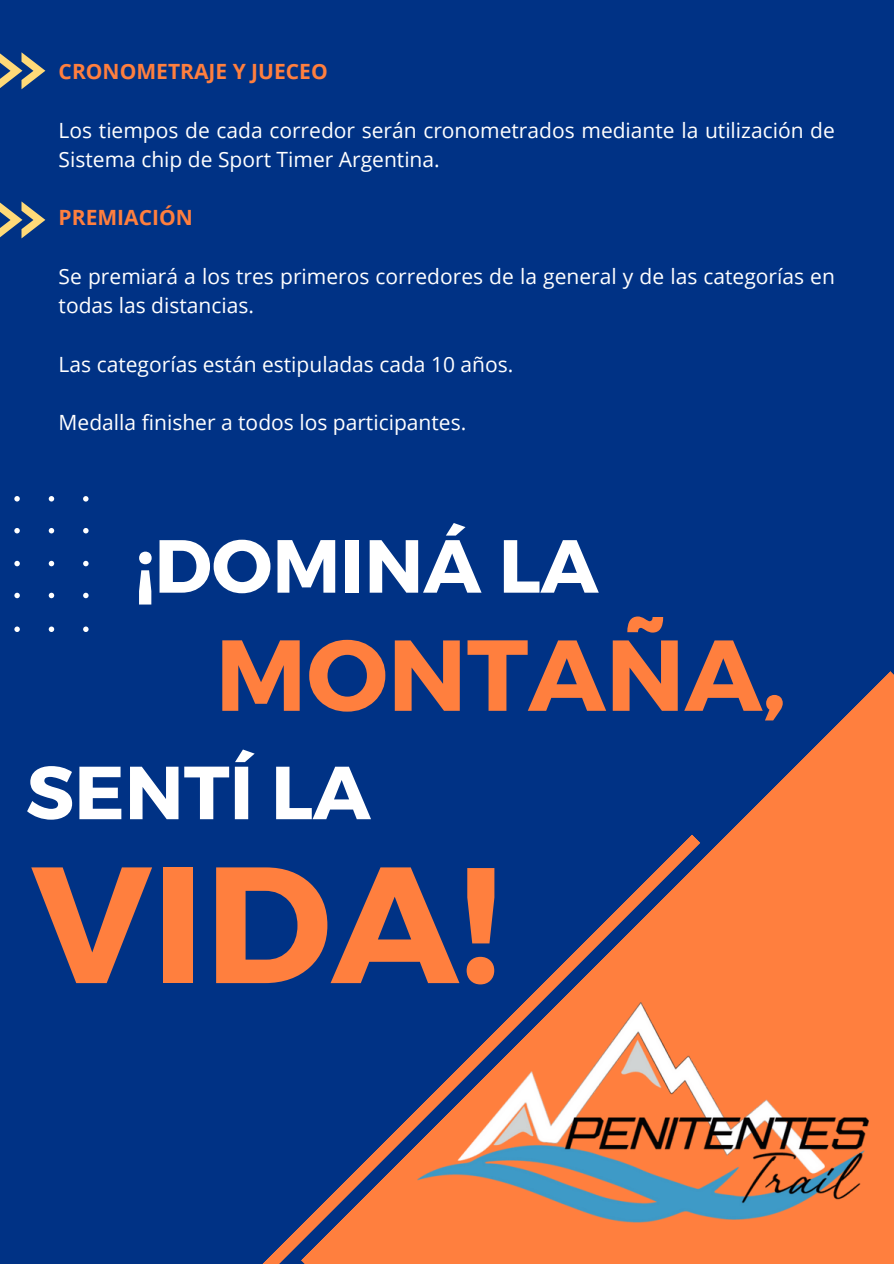
<style>
.page{position:relative;width:894px;height:1264px;background:#fff}
.page>*{position:absolute;margin:0;border:0;box-sizing:border-box;transform-origin:0 0}
.t1{font:700 165.15px "Montserrat";color:#ff7f3e}
.t2{font:700 100.5px "Montserrat";color:#ff7f3e}
.t3{font:700 75px "Montserrat";color:#fff}
.t4{font:21px/29.2px "Open Sans";color:#fff}
.t5{font:700 21px "Open Sans";color:#ff7f3e}
</style>
<div class="page">
<div style="left:0;top:0;width:893px;height:1263px;background:#003285"></div>
<svg style="left:0;top:52px;width:45px;height:37px"></svg>
<svg style="left:0;top:201px;width:45px;height:37px"></svg>
<svg style="left:700px;top:671px;width:193px;height:592px;fill:#ff7f3e"></svg>
<img style="left:700px;top:1002px;width:171px;height:226px">
<svg style="left:263px;top:835px;width:437px;height:428px"></svg>
<svg style="left:14px;top:496px;width:75px;height:136px"></svg>
<p class="t5" style="left:59px;top:57px;width:270px">CRONOMETRAJE Y JUECEO</p>
<h4 class="t4" style="left:59px;top:115px;width:777px">Los tiempos de cada corredor serán cronometrados mediante la utilización de<br>Sistema chip de Sport Timer Argentina.</h4>
<p class="t5" style="left:59px;top:203px;width:136px">PREMIACIÓN</p>
<h4 class="t4" style="left:59px;top:261px;width:777px">Se premiará a los tres primeros corredores de la general y de las categorías en todas las distancias.</h4>
<p class="t4" style="left:59px;top:349px;width:456px">Las categorías están estipuladas cada 10 años.</p>
<p class="t4" style="left:59px;top:407px;width:409px">Medalla finisher a todos los participantes.</p>
<p class="t3" style="left:135px;top:517px;width:464px">¡DOMINÁ LA</p>
<p class="t2" style="left:215px;top:609px;width:572px">MONTAÑA,</p>
<h3 class="t3" style="left:26px;top:743px;width:346px">SENTÍ LA</h3>
<h2 class="t1" style="left:31px;top:816px;width:470px">VIDA!</h2>
</div>
